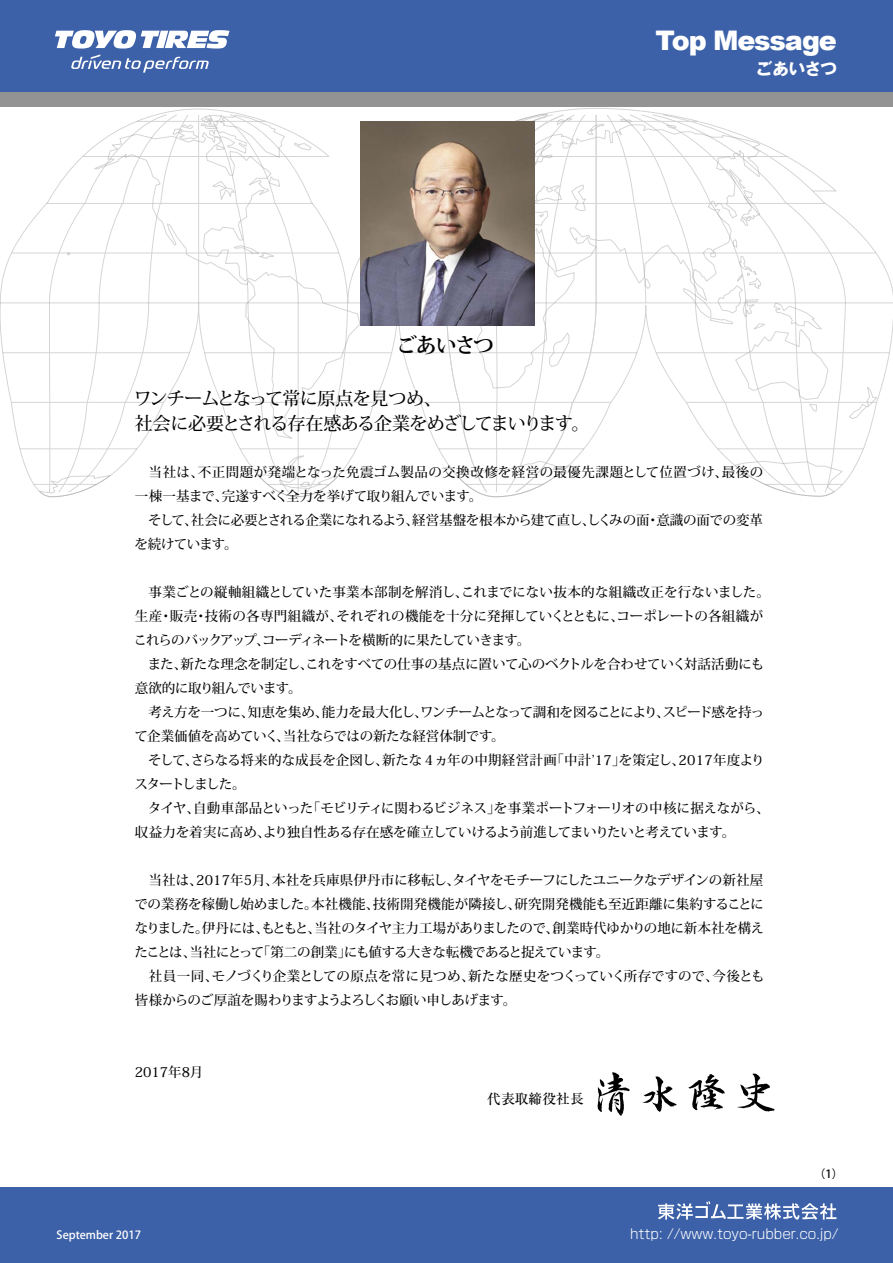
<style>
.page{position:relative;width:893px;height:1263px;background:#fff}
.page>*{position:absolute;margin:0;border:0;box-sizing:border-box;transform-origin:0 0}
.t1{font:900 27px "Arial";letter-spacing:-.045em;color:#fff}
.t2{font:700 21px "Koz Min Pro";letter-spacing:-.075em;color:#000}
.t3{font:500 18px/25.5px "Koz Min Pro";letter-spacing:-.06em;color:#000}
.t4{font:700 16.5px "Gothic MB101 Pro";letter-spacing:-.025em;color:#fff}
.t5{font:500 13.8px "Ryumin Pro";color:#000}
.t6{font:500 13.5px/24px "Koz Min Pro";letter-spacing:-.01em;color:#000}
.t7{font:500 13.5px/24px "Koz Min Pro";letter-spacing:-.05em;color:#000}
.t8{font:500 13.5px "Koz Min Pro";letter-spacing:.01em;color:#000}
.t9{font:500 13.5px/24px "Koz Min Pro";letter-spacing:-.06em;color:#000}
.t10{font:500 13.5px "Koz Min Pro";letter-spacing:.03em;color:#000}
.t11{font:500 13.5px "Koz Min Pro";letter-spacing:-.04em;color:#000}
.t12{font:300 13.5px "Shin Go Pro";color:#fff}
.t13{font:500 13.5px "Koz Min Pro";letter-spacing:-.03em;color:#000}
.t14{font:500 13.5px "Koz Min Pro";letter-spacing:.015em;color:#000}
.t15{font:500 13.5px/24px "Koz Min Pro";letter-spacing:-.1em;color:#000;text-align:center}
.t16{font:500 13.5px "Koz Min Pro";letter-spacing:.02em;color:#000}
.t17{font:500 11.25px "Koz Go Pro";color:#fff}
.t18{font:500 11.25px "Koz Go Pro";color:#000}
</style>
<div class="page">
<svg style="left:0;top:108px;width:893px;height:389px"></svg>
<hr style="left:0;top:302px;width:893px;height:1px;background:#484848">
<div style="left:0;top:0;width:893px;height:106px;background:#3c61a8"></div>
<svg style="left:55px;top:30px;width:174px;height:43px"></svg>
<div style="left:0;top:92px;width:893px;height:14px;background:#939393"></div>
<div style="left:0;top:1187px;width:893px;height:76px;background:#3c61a8"></div>
<svg style="left:658px;top:1201px;width:178px;height:19px"></svg>
<img style="left:360px;top:121px;width:174px;height:204px">
<img style="left:597px;top:1072px;width:178px;height:47px">
<h1 class="t1" style="left:655px;top:21px;width:183px">Top Message</h1>
<p class="t4" style="left:756px;top:55px;width:83px">ごあいさつ</p>
<h2 class="t2" style="left:396px;top:329px;width:100px">ごあいさつ</h2>
<h3 class="t3" style="left:134px;top:385px;width:457px">ワンチームとなって常に原点を見つめ、<br>社会に必要とされる存在感ある企業をめざしてまいります。</h3>
<p class="t10" style="left:198px;top:463px;width:532px">不正問題が発端となった免震ゴム製品の交換改修を経営の最優先課題として位置づけ、</p>
<p class="t6" style="left:722px;top:460px;width:43px">最後の</p>
<p class="t6" style="left:149px;top:460px;width:57px">当社は、</p>
<p class="t6" style="left:222px;top:484px;width:262px">完遂すべく全力を挙げて取り組んでいます。</p>
<p class="t6" style="left:135px;top:484px;width:95px">一棟一基まで、</p>
<p class="t11" style="left:135px;top:511px;width:516px">　そして社会に必要とされる企業になれるよう経営基盤を根本から建て直ししくみの面</p>
<p class="t6" style="left:582px;top:508px;width:15px">、</p>
<p class="t6" style="left:656px;top:508px;width:108px">意識の面での変革</p>
<p class="t6" style="left:646px;top:508px;width:15px">・</p>
<p class="t7" style="left:134px;top:508px;width:105px;text-indent:50px">、<br>を続けています。</p>
<p class="t8" style="left:149px;top:583px;width:623px">事業ごとの縦軸組織としていた事業本部制を解消しこれまでにない抜本的な組織改正を行ないました。</p>
<p class="t6" style="left:455px;top:580px;width:15px">、</p>
<p class="t8" style="left:617px;top:607px;width:148px">コーポレートの各組織が</p>
<p class="t6" style="left:405px;top:508px;width:15px">、</p>
<p class="t6" style="left:336px;top:604px;width:289px">それぞれの機能を十分に発揮していくとともに、</p>
<p class="t10" style="left:205px;top:607px;width:140px">技術の各専門組織が、</p>
<p class="t6" style="left:170px;top:604px;width:29px">販売</p>
<p class="t9" style="left:134px;top:604px;width:398px">生産<br>これらのバックアップコーディネートを横断的に果たしていきます。</p>
<p class="t6" style="left:181px;top:628px;width:585px;text-indent:76px">、<br>新たな理念を制定しこれをすべての仕事の基点に置いて心のベクトルを合わせていく対話活動にも</p>
<p class="t6" style="left:300px;top:652px;width:15px">、</p>
<p class="t6" style="left:159px;top:604px;width:15px">・</p>
<p class="t6" style="left:194px;top:604px;width:15px">・</p>
<p class="t7" style="left:135px;top:652px;width:168px">　また、<br>意欲的に取り組んでいます。</p>
<p class="t6" style="left:248px;top:700px;width:82px">知恵を集め、</p>
<p class="t7" style="left:322px;top:700px;width:444px">能力を最大化しワンチームとなって調和を図ることによりスピード感を持っ</p>
<p class="t6" style="left:656px;top:700px;width:15px">、</p>
<p class="t6" style="left:134px;top:700px;width:372px">　考え方を一つに、<br>て企業価値を高めていく当社ならではの新たな経営体制です。</p>
<p class="t6" style="left:276px;top:724px;width:15px">、</p>
<p class="t6" style="left:414px;top:700px;width:15px">、</p>
<p class="t8" style="left:382px;top:751px;width:176px">新たな４ヵ年の中期経営計画</p>
<p class="t16" style="left:679px;top:751px;width:88px">2017年度より</p>
<p class="t6" style="left:619px;top:748px;width:68px">を策定し、</p>
<p class="t6" style="left:148px;top:748px;width:242px">そしてさらなる将来的な成長を企図し、</p>
<p class="t15" style="left:134px;top:748px;width:113px">、<br>スタートしました。</p>
<p class="t6" style="left:550px;top:748px;width:77px">「中計ʼ17」</p>
<p class="t7" style="left:307px;top:796px;width:195px">「モビリティに関わるビジネス」</p>
<p class="t6" style="left:494px;top:796px;width:277px">を事業ポートフォーリオの中核に据えながら、</p>
<p class="t6" style="left:193px;top:796px;width:122px">自動車部品といった</p>
<p class="t6" style="left:148px;top:796px;width:54px">タイヤ、</p>
<p class="t6" style="left:135px;top:820px;width:137px">収益力を着実に高め、</p>
<p class="t7" style="left:263px;top:820px;width:474px">より独自性ある存在感を確立していけるよう前進してまいりたいと考えています。</p>
<p class="t6" style="left:272px;top:868px;width:492px">本社を兵庫県伊丹市に移転しタイヤをモチーフにしたユニークなデザインの新社屋</p>
<p class="t6" style="left:446px;top:868px;width:15px">、</p>
<p class="t8" style="left:196px;top:871px;width:84px">2017年5月、</p>
<p class="t6" style="left:135px;top:868px;width:69px">　当社は、</p>
<p class="t8" style="left:514px;top:895px;width:251px">研究開発機能も至近距離に集約することに</p>
<p class="t6" style="left:311px;top:892px;width:70px">本社機能、</p>
<p class="t14" style="left:373px;top:895px;width:150px">技術開発機能が隣接し、</p>
<p class="t6" style="left:134px;top:892px;width:185px">での業務を稼働し始めました。</p>
<p class="t6" style="left:552px;top:916px;width:213px">創業時代ゆかりの地に新本社を構え</p>
<p class="t13" style="left:202px;top:919px;width:359px">伊丹にはもともと当社のタイヤ主力工場がありましたので、</p>
<p class="t6" style="left:307px;top:916px;width:15px">、</p>
<p class="t6" style="left:135px;top:916px;width:75px">なりました。</p>
<p class="t6" style="left:255px;top:916px;width:15px">、</p>
<p class="t6" style="left:257px;top:940px;width:96px">「第二の創業」</p>
<p class="t9" style="left:344px;top:940px;width:266px">にも値する大きな転機であると捉えています。</p>
<p class="t6" style="left:189px;top:940px;width:76px">当社にとって</p>
<p class="t6" style="left:134px;top:940px;width:63px">たことは、</p>
<p class="t6" style="left:212px;top:964px;width:264px">モノづくり企業としての原点を常に見つめ、</p>
<p class="t6" style="left:712px;top:964px;width:54px">今後とも</p>
<p class="t6" style="left:468px;top:964px;width:252px">新たな歴史をつくっていく所存ですので、</p>
<p class="t7" style="left:135px;top:964px;width:383px;text-indent:14px">社員一同、<br>皆様からのご厚誼を賜わりますようよろしくお願い申しあげます。</p>
<p class="t6" style="left:135px;top:1060px;width:70px">2017年月8</p>
<p class="t17" style="left:57px;top:1227px;width:86px">September 2017</p>
<p class="t5" style="left:487px;top:1088px;width:98px">代表取締役社長</p>
<p class="t18" style="left:814px;top:1167px;width:30px">) (1</p>
<p class="t12" style="left:630px;top:1222px;width:210px">http: //www.toyo-rubber.co j p. /</p>
</div>
